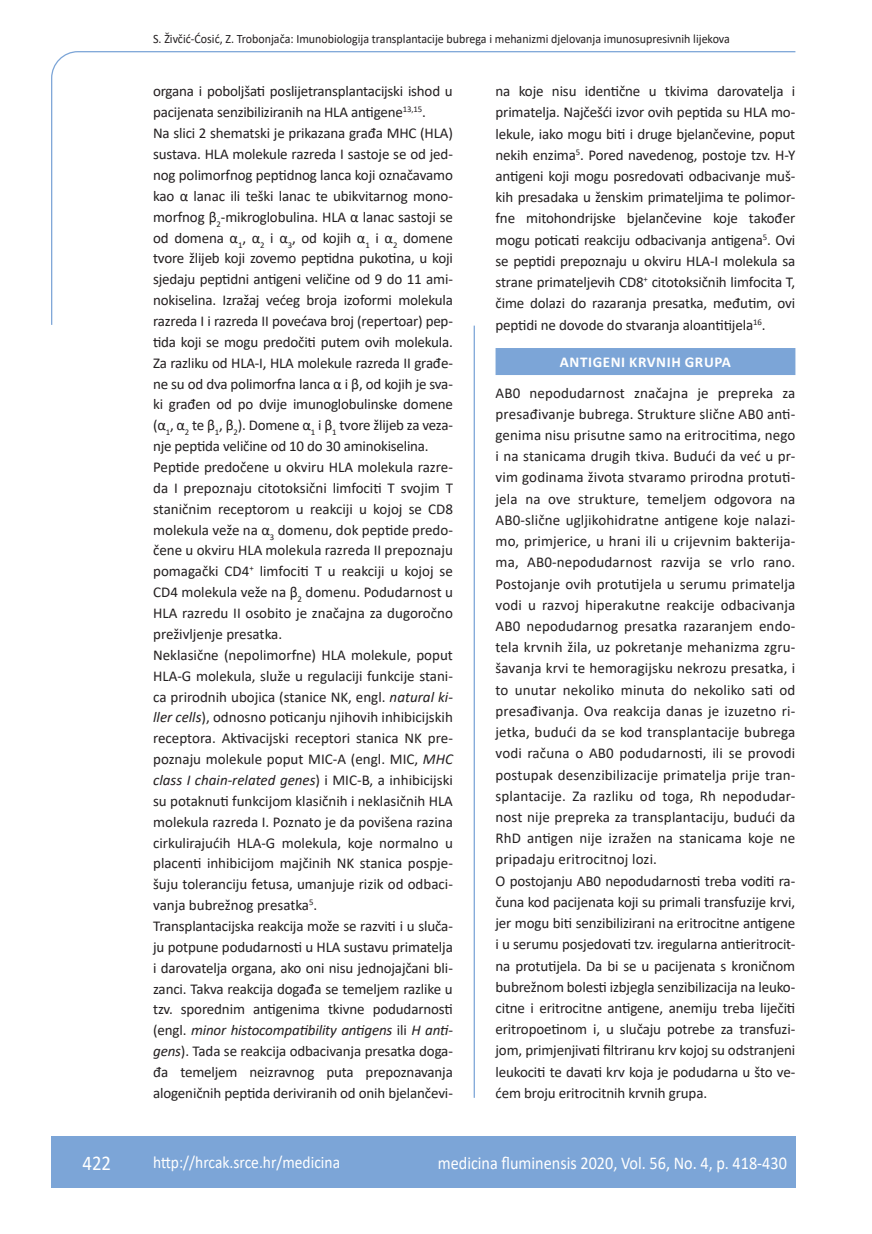
<style>
.page{position:relative;width:872px;height:1234px;background:#fff}
.page>*{position:absolute;margin:0;border:0;box-sizing:border-box;transform-origin:0 0}
.t1{font:21px "Calibri";color:#fff;scale:.9 1}
.t2{font:18px "Calibri";color:#fff;scale:.9 1}
.t3{font:17.25px "Calibri";color:#fff;scale:.9 1}
.osnovni_tekst{font:15px/20.9px "Calibri";letter-spacing:-.01em;color:#231f20;text-align:justify}
.naslov_ruler{font:700 15px "Calibri";letter-spacing:.04em;color:#fff}
.glava{font:12.75px "Calibri";color:#231f20;scale:.94 1}
.s1{font-style:italic}
</style>
<div class="page">
<svg style="left:51px;top:51px;width:745px;height:274px"></svg>
<hr style="left:473px;top:325px;width:2px;height:772px;background:#7ca5d7">
<div style="left:51px;top:1135px;width:744px;height:51px;background:#7ca5d7"></div>
<div style="left:495px;top:348px;width:300px;height:27px;background:#7ca5d7"></div>
<p class="glava" style="left:153px;top:29px;width:615px">S. Živčić-Ćosić, Z. Trobonjača: Imunobiologija transplantacije bubrega i mehanizmi djelovanja imunosupresivnih lijekova</p>
<p class="osnovni_tekst" style="left:153px;top:80px;width:301px">organa i poboljšati poslijetransplantacijski ishod u pacijenata senzibiliziranih na HLA antigene<sup>13,15</sup>.</p>
<p class="osnovni_tekst" style="left:153px;top:122px;width:301px">Na slici 2 shematski je prikazana građa MHC (HLA) sustava. HLA molekule razreda I sastoje se od jed&shy;nog polimorfnog peptidnog lanca koji označavamo kao α lanac ili teški lanac te ubikvitarnog mono&shy;morfnog β<sub>2</sub>-mikroglobulina. HLA α lanac sastoji se od domena α<sub>1</sub>, α<sub>2</sub> i α<sub>3</sub>, od kojih α<sub>1</sub> i α<sub>2</sub> domene tvore žlijeb koji zovemo peptidna pukotina, u koji sjedaju peptidni antigeni veličine od 9 do 11 ami&shy;nokiselina. Izražaj većeg broja izoformi molekula razreda I i razreda II povećava broj (repertoar) pep&shy;tida koji se mogu predočiti putem ovih molekula.<br>Za razliku od HLA-I, HLA molekule razreda II građe&shy;ne su od dva polimorfna lanca α i β, od kojih je sva&shy;ki građen od po dvije imunoglobulinske domene (α<sub>1</sub>, α<sub>2</sub> te β<sub>1</sub>, β<sub>2</sub>). Domene α<sub>1</sub> i β<sub>1</sub> tvore žlijeb za veza&shy;nje peptida veličine od 10 do 30 aminokiselina.</p>
<p class="osnovni_tekst" style="left:153px;top:456px;width:301px">Peptide predočene u okviru HLA molekula razre&shy;da I prepoznaju citotoksični limfociti T svojim T staničnim receptorom u reakciji u kojoj se CD8 molekula veže na α<sub>3</sub> domenu, dok peptide predo&shy;čene u okviru HLA molekula razreda II prepoznaju pomagački CD4<sup>+</sup> limfociti T u reakciji u kojoj se CD4 molekula veže na β<sub>2</sub> domenu. Podudarnost u HLA razredu II osobito je značajna za dugoročno preživljenje presatka.</p>
<p class="osnovni_tekst" style="left:153px;top:644px;width:301px">Neklasične (nepolimorfne) HLA molekule, poput HLA-G molekula, služe u regulaciji funkcije stani&shy;ca prirodnih ubojica (stanice NK, engl. <span class="s1">natural ki&shy;ller cells</span>), odnosno poticanju njihovih inhibicijskih receptora. Aktivacijski receptori stanica NK pre&shy;poznaju molekule poput MIC-A (engl. MIC, <span class="s1">MHC class I chain-related genes</span>) i MIC-B, a inhibicijski su potaknuti funkcijom klasičnih i neklasičnih HLA molekula razreda I. Poznato je da povišena razina cirkulirajućih HLA-G molekula, koje normalno u placenti inhibicijom majčinih NK stanica pospje&shy;šuju toleranciju fetusa, umanjuje rizik od odbaci&shy;vanja bubrežnog presatka<sup>5</sup>.</p>
<p class="osnovni_tekst" style="left:153px;top:914px;width:301px">Transplantacijska reakcija može se razviti i u sluča&shy;ju potpune podudarnosti u HLA sustavu primatelja i darovatelja organa, ako oni nisu jednojajčani bli&shy;zanci. Takva reakcija događa se temeljem razlike u tzv. sporednim antigenima tkivne podudarnosti (engl. <span class="s1">minor histocompatibility antigens</span> ili <span class="s1">H anti&shy;gens</span>). Tada se reakcija odbacivanja presatka doga&shy;đa temeljem neizravnog puta prepoznavanja alogeničnih peptida deriviranih od onih bjelančevi-</p>
<p class="osnovni_tekst" style="left:495px;top:80px;width:301px">na koje nisu identične u tkivima darovatelja i primatelja. Najčešći izvor ovih peptida su HLA mo&shy;lekule, iako mogu biti i druge bjelančevine, poput nekih enzima<sup>5</sup>. Pored navedenog, postoje tzv. H-Y antigeni koji mogu posredovati odbacivanje muš&shy;kih presadaka u ženskim primateljima te polimor&shy;fne mitohondrijske bjelančevine koje također mogu poticati reakciju odbacivanja antigena<sup>5</sup>. Ovi se peptidi prepoznaju u okviru HLA-I molekula sa strane primateljevih CD8<sup>+</sup> citotoksičnih limfocita T, čime dolazi do razaranja presatka, međutim, ovi peptidi ne dovode do stvaranja aloantitijela<sup>16</sup>.</p>
<p class="naslov_ruler" style="left:560px;top:351px;width:173px">ANTIGENI KRVNIH GRUPA</p>
<p class="osnovni_tekst" style="left:495px;top:381px;width:301px">AB0 nepodudarnost značajna je prepreka za presađivanje bubrega. Strukture slične AB0 anti&shy;genima nisu prisutne samo na eritrocitima, nego i na stanicama drugih tkiva. Budući da već u pr&shy;vim godinama života stvaramo prirodna protuti&shy;jela na ove strukture, temeljem odgovora na AB0-slične ugljikohidratne antigene koje nalazi&shy;mo, primjerice, u hrani ili u crijevnim bakterija&shy;ma, AB0-nepodudarnost razvija se vrlo rano.<br>Postojanje ovih protutijela u serumu primatelja vodi u razvoj hiperakutne reakcije odbacivanja AB0 nepodudarnog presatka razaranjem endo&shy;tela krvnih žila, uz pokretanje mehanizma zgru&shy;šavanja krvi te hemoragijsku nekrozu presatka, i to unutar nekoliko minuta do nekoliko sati od presađivanja. Ova reakcija danas je izuzetno ri&shy;jetka, budući da se kod transplantacije bubrega vodi računa o AB0 podudarnosti, ili se provodi postupak desenzibilizacije primatelja prije tran&shy;splantacije. Za razliku od toga, Rh nepodudar&shy;nost nije prepreka za transplantaciju, budući da RhD antigen nije izražen na stanicama koje ne pripadaju eritrocitnoj lozi.</p>
<p class="osnovni_tekst" style="left:495px;top:869px;width:301px">O postojanju AB0 nepodudarnosti treba voditi ra&shy;čuna kod pacijenata koji su primali transfuzije krvi, jer mogu biti senzibilizirani na eritrocitne antigene i u serumu posjedovati tzv. iregularna antieritrocit&shy;na protutijela. Da bi se u pacijenata s kroničnom bubrežnom bolesti izbjegla senzibilizacija na leuko&shy;citne i eritrocitne antigene, anemiju treba liječiti eritropoetinom i, u slučaju potrebe za transfuzi&shy;jom, primjenjivati filtriranu krv kojoj su odstranjeni leukociti te davati krv koja je podudarna u što ve&shy;ćem broju eritrocitnih krvnih grupa.</p>
<p class="t1" style="left:82px;top:1147px;width:33px">422</p>
<p class="t3" style="left:153px;top:1149px;width:209px">http://hrcak.srce.hr/medicina</p>
<p class="t2" style="left:438px;top:1149px;width:389px">medicina fluminensis 2020, Vol. 56, No. 4, p. 418-430</p>
</div>
